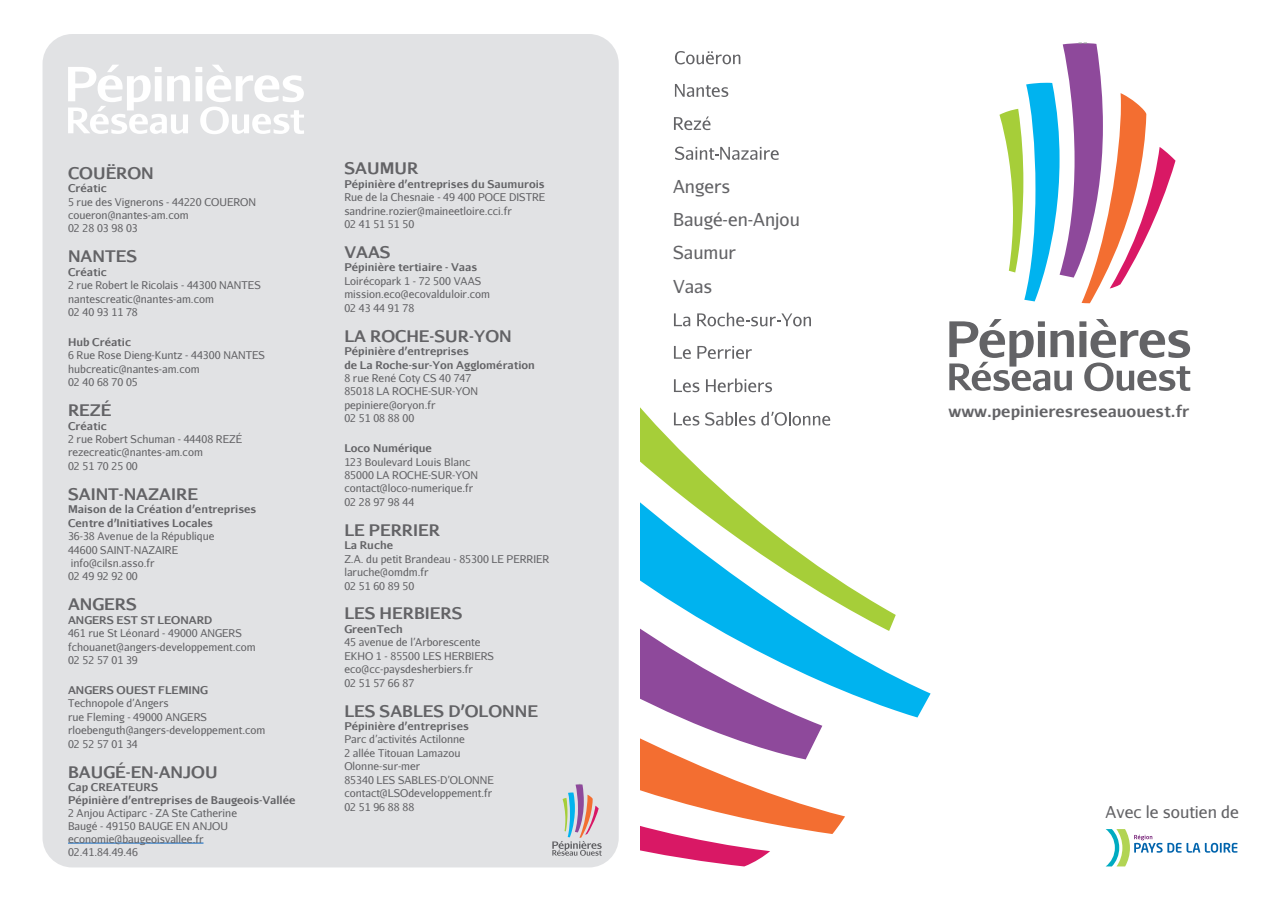
<style>
.page{position:relative;width:1280px;height:910px;background:#fff}
.page>*{position:absolute;margin:0;border:0;box-sizing:border-box;transform-origin:0 0}
.t1{font:18px "Aurulent Sans";color:#636366}
.t2{font:16.5px "Aurulent Sans";color:#636366}
.t3{font:700 16.05px "Aurulent Sans";color:#636366}
.t4{font:700 15.75px "Aurulent Sans";color:#636366}
.t5{font:10.8px "Aurulent Sans";color:#636366}
.t6{font:700 10.8px "Aurulent Sans";color:#636366}
</style>
<div class="page">
<svg style="left:830px;top:419px;width:100px;height:298px"></svg>
<svg style="left:640px;top:388px;width:168px;height:171px"></svg>
<svg style="left:640px;top:559px;width:205px;height:275px"></svg>
<svg style="left:640px;top:726px;width:130px;height:140px"></svg>
<div style="left:43px;top:34px;width:576px;height:833px;background:#e1e2e4;border-radius:30px"></div>
<hr style="left:68px;top:843px;width:135px;height:1px;background:#0563c1">
<svg style="left:949px;top:319px;width:241px;height:72px"></svg>
<svg style="left:999px;top:43px;width:176px;height:260px"></svg>
<svg style="left:68px;top:65px;width:236px;height:69px"></svg>
<svg style="left:675px;top:84px;width:53px;height:13px"></svg>
<svg style="left:674px;top:116px;width:36px;height:14px"></svg>
<svg style="left:675px;top:51px;width:65px;height:13px"></svg>
<svg style="left:674px;top:379px;width:25px;height:13px"></svg>
<svg style="left:706px;top:378px;width:66px;height:14px"></svg>
<svg style="left:674px;top:313px;width:16px;height:13px"></svg>
<svg style="left:697px;top:313px;width:114px;height:13px"></svg>
<svg style="left:674px;top:413px;width:25px;height:13px"></svg>
<svg style="left:705px;top:412px;width:50px;height:14px"></svg>
<svg style="left:761px;top:412px;width:69px;height:14px"></svg>
<svg style="left:674px;top:346px;width:17px;height:13px"></svg>
<svg style="left:697px;top:346px;width:55px;height:13px"></svg>
<svg style="left:552px;top:784px;width:50px;height:72px"></svg>
<svg style="left:1106px;top:829px;width:131px;height:37px"></svg>
<svg style="left:675px;top:147px;width:104px;height:13px"></svg>
<p class="t3" style="left:68px;top:161px;width:87px">COUËRON</p>
<p class="t6" style="left:68px;top:180px;width:40px">Créatic</p>
<p class="t5" style="left:68px;top:195px;width:190px">5 rue des Vignerons - 44220 COUERON</p>
<p class="t5" style="left:68px;top:208px;width:122px">coueron@nantes-am.com</p>
<p class="t5" style="left:68px;top:222px;width:71px">02 28 03 98 03</p>
<p class="t3" style="left:68px;top:244px;width:71px">NANTES</p>
<p class="t6" style="left:68px;top:264px;width:40px">Créatic</p>
<p class="t5" style="left:68px;top:278px;width:194px">2 rue Robert le Ricolais - 44300 NANTES</p>
<p class="t5" style="left:68px;top:292px;width:147px">nantescreatic@nantes-am.com</p>
<p class="t5" style="left:68px;top:305px;width:71px">02 40 93 11 78</p>
<p class="t6" style="left:68px;top:334px;width:64px">Hub Créatic</p>
<p class="t5" style="left:68px;top:349px;width:198px">6 Rue Rose Dieng-Kuntz - 44300 NANTES</p>
<p class="t5" style="left:68px;top:362px;width:133px">hubcreatic@nantes-am.com</p>
<p class="t5" style="left:68px;top:375px;width:71px">02 40 68 70 05</p>
<p class="t3" style="left:68px;top:398px;width:45px">REZÉ</p>
<p class="t6" style="left:68px;top:418px;width:40px">Créatic</p>
<p class="t5" style="left:68px;top:432px;width:176px">2 rue Robert Schuman - 44408 REZÉ</p>
<p class="t5" style="left:68px;top:446px;width:136px">rezecreatic@nantes-am.com</p>
<p class="t5" style="left:68px;top:459px;width:71px">02 51 70 25 00</p>
<p class="t3" style="left:68px;top:482px;width:131px">SAINT-NAZAIRE</p>
<p class="t6" style="left:68px;top:501px;width:190px">Maison de la Création d’entreprises</p>
<p class="t6" style="left:68px;top:515px;width:147px">Centre d’Initiatives Locales</p>
<p class="t5" style="left:68px;top:529px;width:148px">36-38 Avenue de la République</p>
<p class="t5" style="left:68px;top:543px;width:112px">44600 SAINT-NAZAIRE</p>
<p class="t5" style="left:71px;top:556px;width:85px">info@cilsn.asso.fr</p>
<p class="t5" style="left:68px;top:570px;width:71px">02 49 92 92 00</p>
<p class="t3" style="left:68px;top:592px;width:70px">ANGERS</p>
<p class="t6" style="left:68px;top:612px;width:146px">ANGERS EST ST LEONARD</p>
<p class="t5" style="left:68px;top:626px;width:175px">461 rue St Léonard - 49000 ANGERS</p>
<p class="t5" style="left:68px;top:640px;width:189px">fchouanet@angers-developpement.com</p>
<p class="t5" style="left:68px;top:653px;width:71px">02 52 57 01 39</p>
<p class="t6" style="left:68px;top:682px;width:142px">ANGERS OUEST FLEMING</p>
<p class="t5" style="left:68px;top:697px;width:102px">Technopole d’Angers</p>
<p class="t5" style="left:68px;top:710px;width:140px">rue Fleming - 49000 ANGERS</p>
<p class="t5" style="left:68px;top:723px;width:199px">rloebenguth@angers-developpement.com</p>
<p class="t5" style="left:68px;top:737px;width:71px">02 52 57 01 34</p>
<p class="t3" style="left:68px;top:760px;width:151px">BAUGÉ-EN-ANJOU</p>
<p class="t6" style="left:68px;top:779px;width:92px">Cap CREATEURS</p>
<p class="t6" style="left:68px;top:792px;width:229px">Pépinière d’entreprises de Baugeois-Vallée</p>
<p class="t5" style="left:68px;top:806px;width:171px">2 Anjou Actiparc - ZA Ste Catherine</p>
<p class="t5" style="left:68px;top:819px;width:162px">Baugé - 49150 BAUGE EN ANJOU</p>
<p class="t5" style="left:68px;top:832px;width:137px">economie@baugeoisvallee.fr</p>
<p class="t5" style="left:68px;top:845px;width:72px">02.41.84.49.46</p>
<p class="t3" style="left:344px;top:156px;width:75px">SAUMUR</p>
<p class="t6" style="left:344px;top:176px;width:202px">Pépinière d’entreprises du Saumurois</p>
<p class="t5" style="left:344px;top:190px;width:202px">Rue de la Chesnaie - 49 400 POCE DISTRE</p>
<p class="t5" style="left:344px;top:204px;width:169px">sandrine.rozier@maineetloire.cci.fr</p>
<p class="t5" style="left:344px;top:217px;width:71px">02 41 51 51 50</p>
<p class="t3" style="left:344px;top:240px;width:48px">VAAS</p>
<p class="t6" style="left:344px;top:259px;width:134px">Pépinière tertiaire - Vaas</p>
<p class="t5" style="left:344px;top:274px;width:138px">Loirécopark 1 - 72 500 VAAS</p>
<p class="t5" style="left:344px;top:287px;width:147px">mission.eco@ecovalduloir.com</p>
<p class="t5" style="left:344px;top:301px;width:71px">02 43 44 91 78</p>
<p class="t3" style="left:344px;top:324px;width:169px">LA ROCHE-SUR-YON</p>
<p class="t6" style="left:344px;top:343px;width:126px">Pépinière d’entreprises</p>
<p class="t6" style="left:344px;top:356px;width:192px">de La Roche-sur-Yon Agglomération</p>
<p class="t5" style="left:344px;top:371px;width:129px">8 rue René Coty CS 40 747</p>
<p class="t5" style="left:344px;top:385px;width:135px">85018 LA ROCHE-SUR-YON</p>
<p class="t5" style="left:344px;top:398px;width:93px">pepiniere@oryon.fr</p>
<p class="t5" style="left:344px;top:411px;width:71px">02 51 08 88 00</p>
<p class="t6" style="left:344px;top:440px;width:89px">Loco Numérique</p>
<p class="t5" style="left:344px;top:455px;width:128px">123 Boulevard Louis Blanc</p>
<p class="t5" style="left:344px;top:468px;width:135px">85000 LA ROCHE-SUR-YON</p>
<p class="t5" style="left:344px;top:482px;width:130px">contact@loco-numerique.fr</p>
<p class="t5" style="left:344px;top:495px;width:71px">02 28 97 98 44</p>
<p class="t3" style="left:344px;top:518px;width:97px">LE PERRIER</p>
<p class="t6" style="left:344px;top:537px;width:50px">La Ruche</p>
<p class="t5" style="left:344px;top:552px;width:206px">Z.A. du petit Brandeau - 85300 LE PERRIER</p>
<p class="t5" style="left:344px;top:565px;width:86px">laruche@omdm.fr</p>
<p class="t5" style="left:344px;top:579px;width:71px">02 51 60 89 50</p>
<p class="t3" style="left:344px;top:602px;width:120px">LES HERBIERS</p>
<p class="t6" style="left:344px;top:621px;width:60px">GreenTech</p>
<p class="t5" style="left:344px;top:635px;width:138px">45 avenue de l’Arborescente</p>
<p class="t5" style="left:344px;top:649px;width:151px">EKHO 1 - 85500 LES HERBIERS</p>
<p class="t5" style="left:344px;top:662px;width:130px">eco@cc-paysdesherbiers.fr</p>
<p class="t5" style="left:344px;top:676px;width:71px">02 51 57 66 87</p>
<p class="t3" style="left:344px;top:699px;width:195px">LES SABLES D’OLONNE</p>
<p class="t6" style="left:344px;top:718px;width:126px">Pépinière d’entreprises</p>
<p class="t5" style="left:344px;top:733px;width:122px">Parc d’activités Actilonne</p>
<p class="t5" style="left:344px;top:746px;width:118px">2 allée Titouan Lamazou</p>
<p class="t5" style="left:344px;top:759px;width:77px">Olonne-sur-mer</p>
<p class="t5" style="left:344px;top:773px;width:151px">85340 LES SABLES-D’OLONNE</p>
<p class="t5" style="left:344px;top:786px;width:149px">contact@LSOdeveloppement.fr</p>
<p class="t5" style="left:344px;top:800px;width:71px">02 51 96 88 88</p>
<p class="t2" style="left:1106px;top:801px;width:135px">Avec le soutien de</p>
<p class="t1" style="left:673px;top:175px;width:58px">Angers</p>
<p class="t1" style="left:673px;top:208px;width:128px">Baugé-en-Anjou</p>
<p class="t1" style="left:673px;top:241px;width:64px">Saumur</p>
<p class="t1" style="left:673px;top:275px;width:41px">Vaas</p>
<p class="t4" style="left:949px;top:399px;width:242px">www.pepinieresreseauouest.fr</p>
</div>
